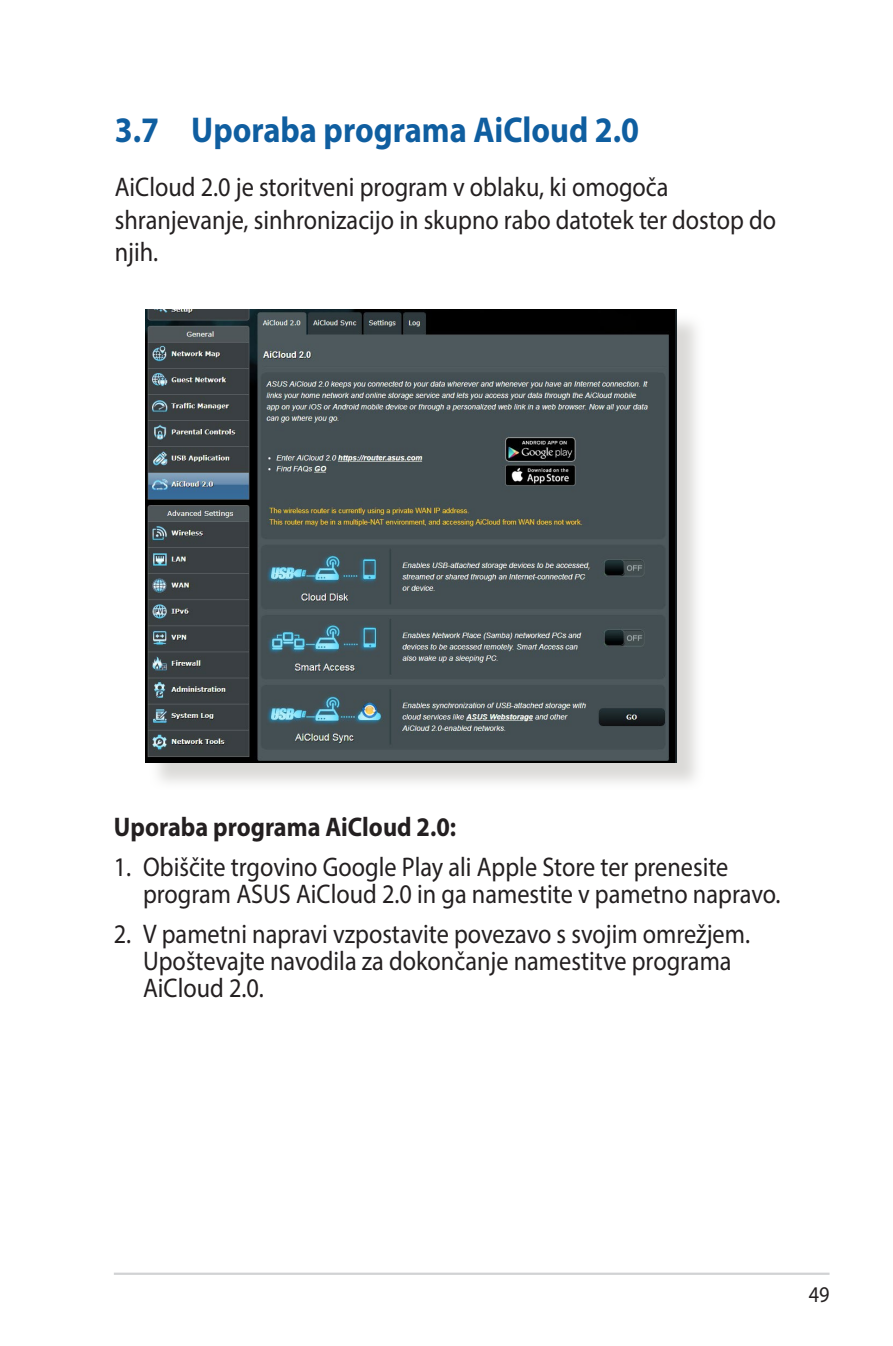
<style>
.page{position:relative;width:893px;height:1346px;background:#fff}
.page>*{position:absolute;margin:0;border:0;box-sizing:border-box;transform-origin:0 0}
.WL_Header_1{font:700 36px "Myriad Pro";color:#0f5ea0;scale:.9 1}
.WL_Body_Text_-_List{font:27px/27px "Myriad Pro";color:#231f20;scale:.9 1}
.WL_Body_Text{font:27px/32.4px "Myriad Pro";color:#231f20;scale:.9 1}
.WL_Body_Text_-_List-2{font:700 27px "Myriad Pro";color:#231f20;scale:.9 1}
.t1{font:22.5px "Myriad Pro";color:#231f20;scale:.9 1}
</style>
<div class="page">
<hr style="left:114px;top:1272px;width:715px;height:3px;background:#d1d2d4">
<div style="left:149px;top:312px;width:555px;height:478px;background:#cfcecb;opacity:.75"></div>
<img style="left:145px;top:309px;width:532px;height:454px">
<p class="WL_Header_1" style="left:115px;top:106px;width:584px">3.7 Uporaba programa AiCloud 2.0</p>
<p class="WL_Body_Text" style="left:115px;top:171px;width:736px">AiCloud 2.0 je storitveni program v oblaku, ki omogoča shranjevanje, sinhronizacijo in skupno rabo datotek ter dostop do njih.</p>
<p class="WL_Body_Text_-_List-2" style="left:114px;top:809px;width:382px">Uporaba programa AiCloud 2.0:</p>
<p class="WL_Body_Text_-_List" style="left:143px;top:853px;width:710px;text-indent:-29px">1. Obiščite trgovino Google Play ali Apple Store ter prenesite program ASUS AiCloud 2.0 in ga namestite v pametno napravo.</p>
<p class="WL_Body_Text_-_List" style="left:143px;top:919px;width:676px;text-indent:-29px">2. V pametni napravi vzpostavite povezavo s svojim omrežjem.<br>Upoštevajte navodila za dokončanje namestitve programa<br>AiCloud 2.0.</p>
<p class="t1" style="left:809px;top:1281px;width:25px">49</p>
</div>
